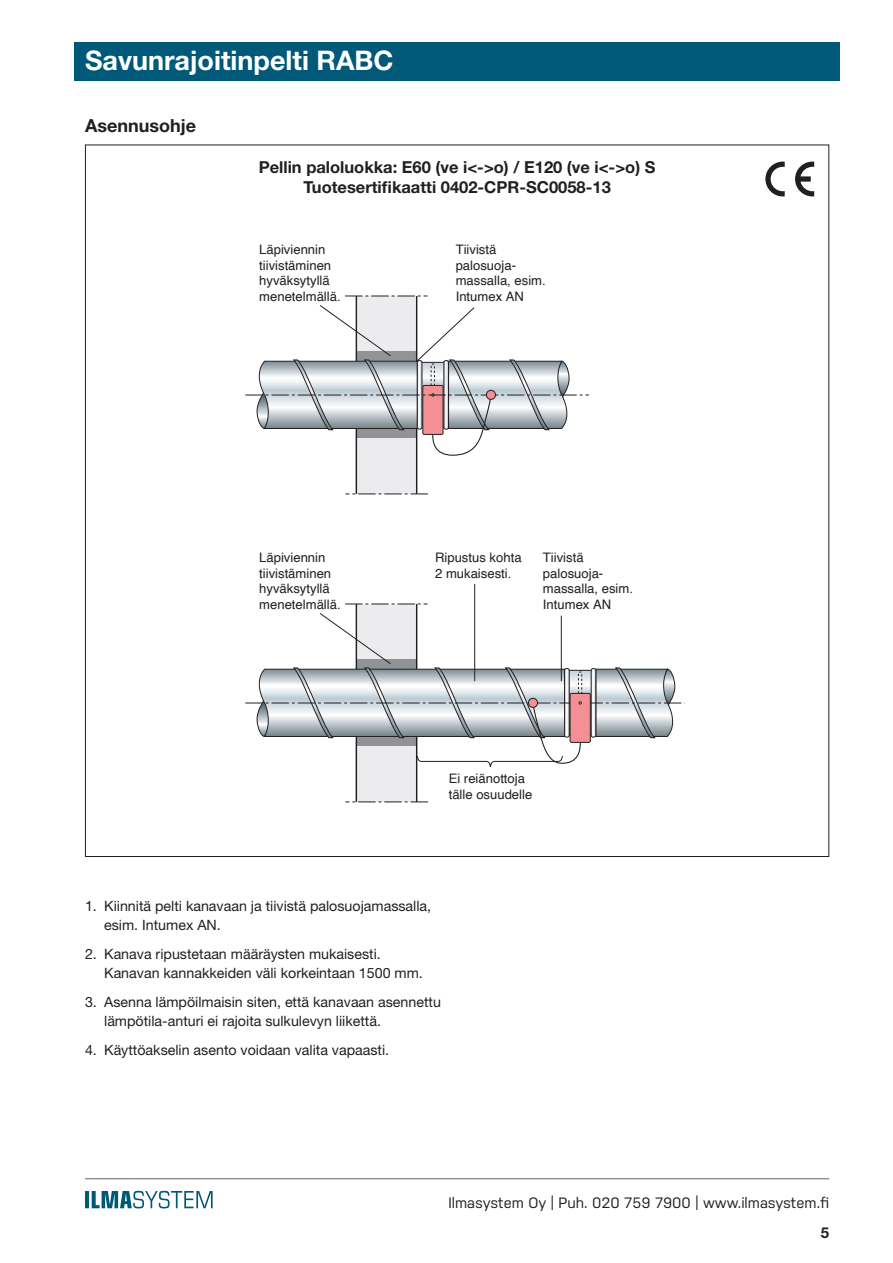
<style>
.page{position:relative;width:893px;height:1263px;background:#fff}
.page>*{position:absolute;margin:0;border:0;box-sizing:border-box;transform-origin:0 0}
.t1{font:700 27px "Helvetica Neue LT Std";color:#fff}
.t2{font:700 18px "Helvetica Neue LT Std";color:#231f20}
.t3{font:700 16.5px/19.5px "Helvetica Neue LT Std";color:#231f20;text-align:center}
.t4{font:15px "Nudista";color:#231f20}
.t5{font:700 15px "Helvetica Neue LT Std";color:#231f20}
.t6{font:14.25px/19.5px "Helvetica Neue LT Std";color:#231f20}
.t7{font:13.05px/15.8px "Helvetica";color:#231f20}
</style>
<div class="page">
<div style="left:74px;top:43px;width:766px;height:38px;background:#005978"></div>
<hr style="left:85px;top:1178px;width:744px;height:1px;background:#939598">
<svg style="left:85px;top:1191px;width:128px;height:17px"></svg>
<svg style="left:795px;top:162px;width:19px;height:34px"></svg>
<svg style="left:765px;top:162px;width:20px;height:34px"></svg>
<div style="left:356px;top:434px;width:60px;height:60px;background:#ececee"></div>
<div style="left:356px;top:296px;width:61px;height:60px;background:#ececee"></div>
<svg style="left:345px;top:296px;width:83px;height:1px"></svg>
<hr style="left:356px;top:428px;width:1px;height:66px;background:#231f20">
<hr style="left:416px;top:428px;width:1px;height:66px;background:#231f20">
<svg style="left:345px;top:494px;width:83px;height:1px"></svg>
<hr style="left:416px;top:296px;width:1px;height:65px;background:#231f20">
<hr style="left:356px;top:296px;width:1px;height:65px;background:#231f20">
<svg style="left:245px;top:305px;width:344px;height:151px"></svg>
<div style="left:486px;top:390px;width:9px;height:9px;background:#f49095;border-radius:50%"></div>
<div style="left:486px;top:390px;width:10px;height:10px;border:1px solid #231f20;border-radius:50%"></div>
<div style="left:356px;top:742px;width:60px;height:60px;background:#ececee"></div>
<div style="left:356px;top:604px;width:61px;height:60px;background:#ececee"></div>
<svg style="left:345px;top:604px;width:83px;height:1px"></svg>
<hr style="left:356px;top:736px;width:1px;height:66px;background:#231f20">
<hr style="left:416px;top:736px;width:1px;height:66px;background:#231f20">
<svg style="left:345px;top:802px;width:83px;height:1px"></svg>
<hr style="left:416px;top:604px;width:1px;height:65px;background:#231f20">
<hr style="left:356px;top:604px;width:1px;height:65px;background:#231f20">
<hr style="left:474px;top:584px;width:1px;height:97px;background:#231f20">
<svg style="left:245px;top:613px;width:440px;height:154px"></svg>
<h1 class="t1" style="left:85px;top:44px;width:310px">Savunrajoitinpelti RABC</h1>
<p class="t2" style="left:85px;top:114px;width:113px">Asennusohje</p>
<p class="t3" style="left:259px;top:157px;width:398px">Pellin paloluokka: E60 (ve i&lt;-&gt;o) / E120 (ve i&lt;-&gt;o) S<br>Tuotesertifikaatti 0402-CPR-SC0058-13</p>
<p class="t7" style="left:259px;top:242px;width:83px">Läpiviennin tiivistäminen hyväksytyllä menetelmällä.</p>
<p class="t7" style="left:456px;top:242px;width:92px">Tiivistä palosuoja&shy;massalla, esim.<br>Intumex AN</p>
<p class="t7" style="left:435px;top:550px;width:88px">Ripustus kohta<br>2 mukaisesti.</p>
<p class="t7" style="left:259px;top:550px;width:83px">Läpiviennin tiivistäminen hyväksytyllä menetelmällä.</p>
<p class="t7" style="left:543px;top:550px;width:92px">Tiivistä palosuoja&shy;massalla, esim.<br>Intumex AN</p>
<p class="t7" style="left:449px;top:771px;width:85px">Ei reiänottoja tälle osuudelle</p>
<p class="t6" style="left:104px;top:896px;width:329px;text-indent:-19px">1. Kiinnitä pelti kanavaan ja tiivistä palosuojamassalla, esim. Intumex AN.</p>
<p class="t6" style="left:104px;top:944px;width:320px;text-indent:-19px">2. Kanava ripustetaan määräysten mukaisesti.<br>Kanavan kannakkeiden väli korkeintaan 1500 mm.</p>
<p class="t6" style="left:104px;top:992px;width:338px;text-indent:-19px">3. Asenna lämpöilmaisin siten, että kanavaan asennettu lämpötila-anturi ei rajoita sulkulevyn liikettä.</p>
<p class="t6" style="left:85px;top:1040px;width:306px">4. Käyttöakselin asento voidaan valita vapaasti.</p>
<p class="t4" style="left:449px;top:1194px;width:382px">Ilmasystem Oy | Puh. 020 759 7900 | www.ilmasystem.fi</p>
<p class="t5" style="left:821px;top:1223px;width:10px">5</p>
</div>
